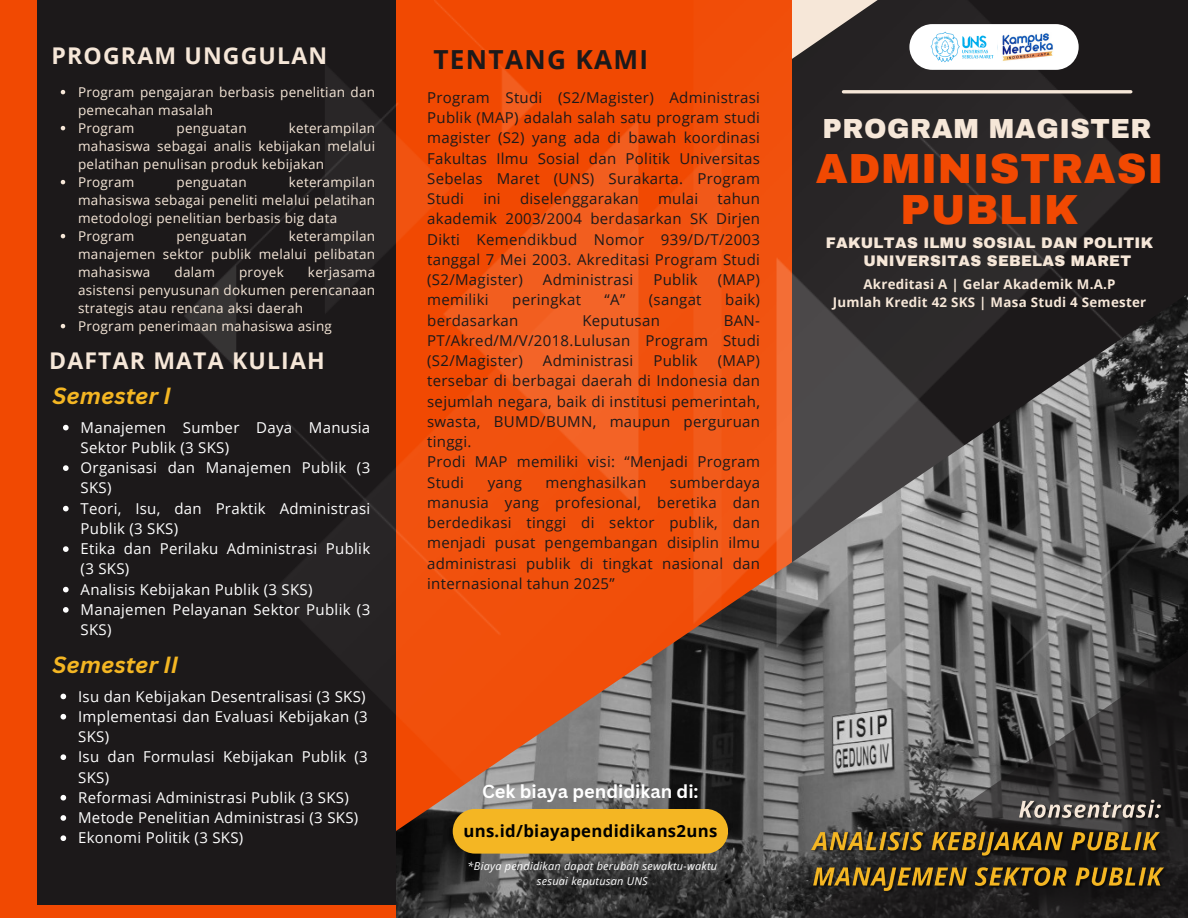
<style>
.page{position:relative;width:1188px;height:918px;background:#f14902}
.page>*{position:absolute;margin:0;border:0;box-sizing:border-box;transform-origin:0 0}
.t1{font:900 41.25px/40.5px "Archivo";letter-spacing:.02em;color:#f14902;text-align:center}
.t2{font:900 27px "Archivo";letter-spacing:.02em;color:#f6e7d8}
.t3{font:700 26.25px "Open Sans";letter-spacing:.05em;color:#1c191a}
.t4{font:700 23.1px "Open Sans";letter-spacing:.05em;color:#f6e7d8}
.t5{font:italic 700 22.8px "Canva Sans";color:#f4b623}
.t6{font:700 18.3px "Canva Sans";color:#fff}
.t7{font:700 16.65px "Open Sans";letter-spacing:.02em;color:#000}
.t8{font:15px/20.2px "Open Sans";letter-spacing:.02em;color:#1c191a;text-align:justify}
.t9{font:15px/20.2px "Open Sans";letter-spacing:.02em;color:#fff}
.t10{font:900 15px "Archivo";letter-spacing:.02em;color:#f6e7d8}
.t11{font:13.5px/18px "Open Sans";letter-spacing:.02em;color:#f6e7d8;text-align:justify}
.t12{font:700 13.35px "Open Sans";letter-spacing:.02em;color:#f6e7d8}
.t13{font:italic 10.95px/15px "Open Sans";letter-spacing:.02em;color:#fff;text-align:center}
</style>
<div class="page">
<div style="left:37px;top:0;width:1151px;height:905px;background:#1c191a"></div>
<img style="left:722px;top:0;width:466px;height:767px">
<img style="left:184px;top:0;width:538px;height:918px">
<svg style="left:777px;top:651px;width:411px;height:267px"></svg>
<svg style="left:792px;top:0;width:396px;height:59px"></svg>
<hr style="left:843px;top:90px;width:288px;height:3px;background:#f6e7d8">
<svg style="left:909px;top:24px;width:170px;height:46px;background:#dfdfdf"></svg>
<img style="left:929px;top:31px;width:65px;height:33px">
<img style="left:997px;top:31px;width:60px;height:32px">
<svg style="left:61px;top:90px;width:4px;height:4px"></svg>
<svg style="left:61px;top:126px;width:4px;height:4px"></svg>
<svg style="left:61px;top:180px;width:4px;height:4px"></svg>
<svg style="left:61px;top:234px;width:4px;height:4px"></svg>
<svg style="left:61px;top:324px;width:4px;height:4px"></svg>
<img style="left:809px;top:823px;width:362px;height:73px">
<img style="left:1017px;top:793px;width:150px;height:32px">
<svg style="left:63px;top:425px;width:6px;height:5px"></svg>
<svg style="left:63px;top:465px;width:6px;height:6px"></svg>
<svg style="left:63px;top:506px;width:6px;height:5px"></svg>
<svg style="left:63px;top:546px;width:6px;height:6px"></svg>
<svg style="left:63px;top:587px;width:6px;height:5px"></svg>
<svg style="left:63px;top:607px;width:6px;height:6px"></svg>
<svg style="left:61px;top:694px;width:5px;height:5px"></svg>
<svg style="left:61px;top:714px;width:5px;height:6px"></svg>
<svg style="left:61px;top:754px;width:5px;height:6px"></svg>
<svg style="left:61px;top:795px;width:5px;height:6px"></svg>
<svg style="left:61px;top:815px;width:5px;height:6px"></svg>
<svg style="left:61px;top:835px;width:5px;height:6px"></svg>
<div style="left:453px;top:809px;width:275px;height:45px;background:#f4b623"></div>
<p class="t4" style="left:52px;top:40px;width:277px">PROGRAM UNGGULAN</p>
<p class="t11" style="left:78px;top:82px;width:299px">Program pengajaran berbasis penelitian dan pemecahan masalah</p>
<p class="t11" style="left:78px;top:118px;width:58px">Program</p>
<p class="t11" style="left:177px;top:118px;width:72px">penguatan</p>
<p class="t11" style="left:78px;top:118px;width:299px;text-indent:211px">keterampilan mahasiswa sebagai analis kebijakan melalui pelatihan penulisan produk kebijakan</p>
<p class="t11" style="left:78px;top:172px;width:58px">Program</p>
<p class="t11" style="left:177px;top:172px;width:72px">penguatan</p>
<p class="t11" style="left:78px;top:172px;width:299px;text-indent:211px">keterampilan mahasiswa sebagai peneliti melalui pelatihan metodologi penelitian berbasis big data</p>
<p class="t11" style="left:78px;top:226px;width:58px">Program</p>
<p class="t11" style="left:177px;top:226px;width:72px">penguatan</p>
<p class="t11" style="left:78px;top:226px;width:299px;text-indent:211px">keterampilan manajemen sektor publik melalui pelibatan mahasiswa</p>
<p class="t11" style="left:78px;top:262px;width:299px;text-indent:230px">kerjasama asistensi penyusunan dokumen perencanaan strategis atau rencana aksi daerah</p>
<p class="t11" style="left:78px;top:316px;width:255px">Program penerimaan mahasiswa asing</p>
<p class="t11" style="left:175px;top:262px;width:42px">dalam</p>
<p class="t11" style="left:239px;top:262px;width:46px">proyek</p>
<p class="t4" style="left:49px;top:344px;width:277px">DAFTAR MATA KULIAH</p>
<p class="t5" style="left:53px;top:380px;width:120px">Semester I</p>
<p class="t9" style="left:81px;top:417px;width:291px">Manajemen Sumber Daya Manusia<br>Sektor Publik (3 SKS)</p>
<p class="t9" style="left:81px;top:457px;width:291px">Organisasi dan Manajemen Publik (3<br>SKS)</p>
<p class="t9" style="left:81px;top:498px;width:291px">Teori, Isu, dan Praktik Administrasi<br>Publik (3 SKS)</p>
<p class="t9" style="left:81px;top:538px;width:291px">Etika dan Perilaku Administrasi Publik (3 SKS)</p>
<p class="t9" style="left:81px;top:579px;width:234px">Analisis Kebijakan Publik (3 SKS)</p>
<p class="t9" style="left:81px;top:599px;width:291px">Manajemen Pelayanan Sektor Publik (3<br>SKS)</p>
<p class="t5" style="left:53px;top:649px;width:127px">Semester II</p>
<p class="t9" style="left:78px;top:686px;width:289px">Isu dan Kebijakan Desentralisasi (3 SKS)</p>
<p class="t9" style="left:78px;top:706px;width:291px">Implementasi dan Evaluasi Kebijakan (3<br>SKS)</p>
<p class="t9" style="left:78px;top:746px;width:291px">Isu dan Formulasi Kebijakan Publik (3<br>SKS)</p>
<p class="t9" style="left:78px;top:787px;width:272px">Reformasi Administrasi Publik (3 SKS)</p>
<p class="t9" style="left:78px;top:807px;width:282px">Metode Penelitian Administrasi (3 SKS)</p>
<p class="t9" style="left:78px;top:827px;width:167px">Ekonomi Politik (3 SKS)</p>
<p class="t3" style="left:433px;top:41px;width:216px">TENTANG KAMI</p>
<p class="t8" style="left:427px;top:87px;width:334px">Program Studi (S2/Magister) Administrasi Publik (MAP) adalah salah satu program studi magister (S2) yang ada di bawah koordinasi Fakultas Ilmu Sosial dan Politik Universitas Sebelas Maret (UNS) Surakarta. Program Studi</p>
<p class="t8" style="left:427px;top:188px;width:334px;text-indent:290px">tahun akademik 2003/2004 berdasarkan SK Dirjen Dikti Kemendikbud Nomor 939/D/T/2003 tanggal 7 Mei 2003. Akreditasi Program Studi (S2/Magister)</p>
<p class="t8" style="left:483px;top:188px;width:19px">ini</p>
<p class="t8" style="left:520px;top:188px;width:120px">diselenggarakan</p>
<p class="t8" style="left:658px;top:188px;width:42px">mulai</p>
<p class="t8" style="left:543px;top:269px;width:92px">Administrasi</p>
<p class="t8" style="left:653px;top:269px;width:46px">Publik</p>
<p class="t8" style="left:718px;top:269px;width:44px">(MAP)</p>
<p class="t8" style="left:427px;top:290px;width:63px">memiliki</p>
<p class="t8" style="left:512px;top:290px;width:70px">peringkat</p>
<p class="t8" style="left:605px;top:290px;width:22px">“A”</p>
<p class="t8" style="left:649px;top:290px;width:54px">(sangat</p>
<p class="t8" style="left:725px;top:290px;width:36px">baik)</p>
<p class="t8" style="left:427px;top:310px;width:93px">berdasarkan</p>
<p class="t8" style="left:582px;top:310px;width:79px">Keputusan</p>
<p class="t8" style="left:427px;top:310px;width:334px;text-indent:297px">BAN-PT/Akred/M/V/2018.Lulusan Program Studi (S2/Magister)</p>
<p class="t8" style="left:543px;top:350px;width:92px">Administrasi</p>
<p class="t8" style="left:653px;top:350px;width:46px">Publik</p>
<p class="t8" style="left:427px;top:350px;width:334px;text-indent:291px">(MAP) tersebar di berbagai daerah di Indonesia dan sejumlah negara, baik di institusi pemerintah, swasta, BUMD/BUMN, maupun perguruan tinggi.</p>
<p class="t8" style="left:427px;top:452px;width:334px">Prodi MAP memiliki visi: “Menjadi Program<br>Studi</p>
<p class="t8" style="left:427px;top:472px;width:334px;text-indent:243px">sumberdaya manusia yang profesional, beretika dan berdedikasi tinggi di sektor publik, dan menjadi pusat pengembangan disiplin ilmu administrasi publik di tingkat nasional dan internasional tahun 2025”</p>
<p class="t8" style="left:488px;top:472px;width:36px">yang</p>
<p class="t8" style="left:546px;top:472px;width:102px">menghasilkan</p>
<p class="t6" style="left:482px;top:779px;width:218px">Cek biaya pendidikan di:</p>
<p class="t7" style="left:463px;top:819px;width:256px">uns.id/biayapendidikans2uns</p>
<p class="t13" style="left:468px;top:858px;width:251px">*Biaya pendidikan dapat berubah sewaktu-waktu sesuai keputusan UNS</p>
<p class="t2" style="left:823px;top:114px;width:331px">PROGRAM MAGISTER</p>
<p class="t1" style="left:816px;top:149px;width:349px">ADMINISTRASI<br>PUBLIK</p>
<p class="t10" style="left:826px;top:235px;width:329px">FAKULTAS ILMU SOSIAL DAN POLITIK</p>
<p class="t10" style="left:863px;top:252px;width:269px">UNIVERSITAS SEBELAS MARET</p>
<p class="t12" style="left:863px;top:275px;width:254px">Akreditasi A | Gelar Akademik M.A.P</p>
<p class="t12" style="left:833px;top:293px;width:315px">Jumlah Kredit 42 SKS | Masa Studi 4 Semester</p>
</div>
